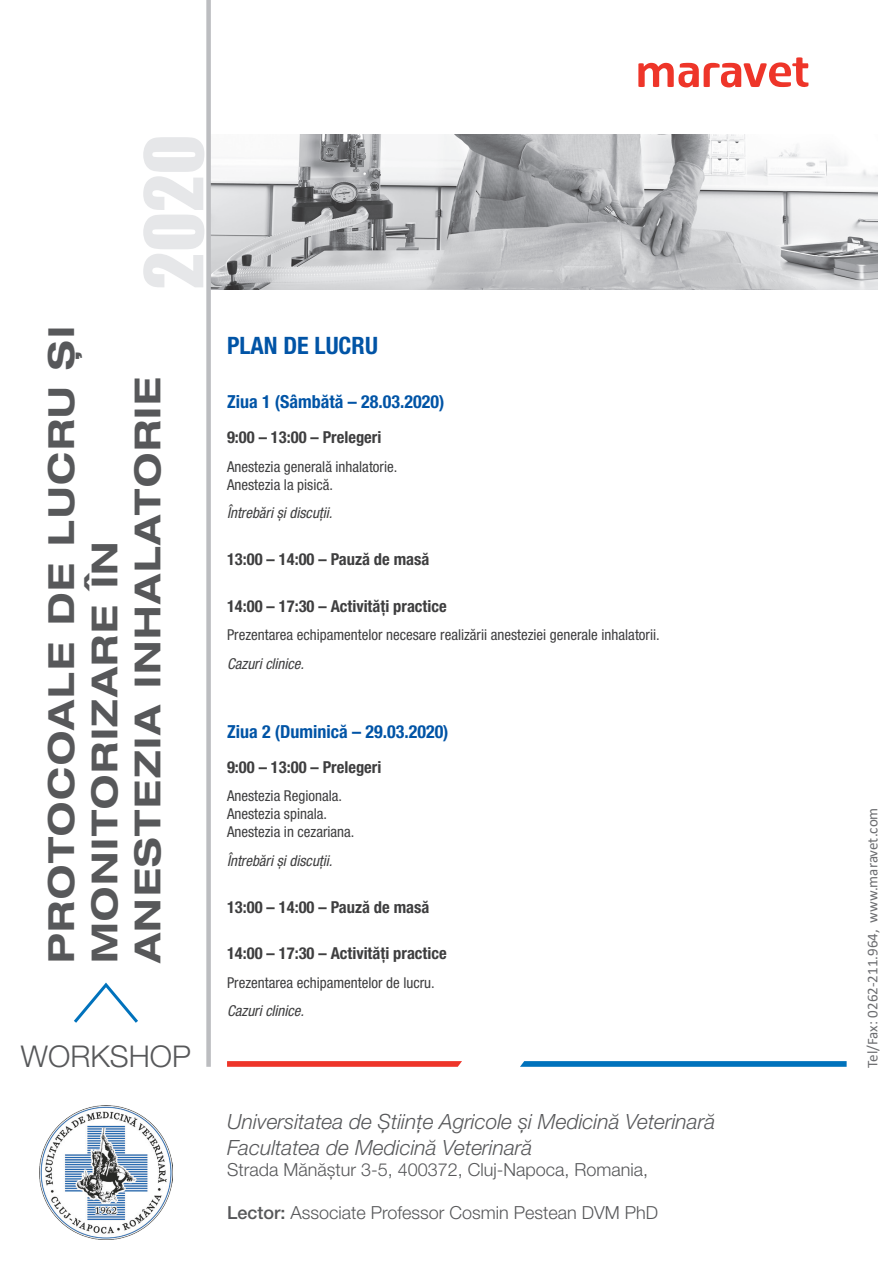
<style>
.page{position:relative;width:893px;height:1263px;background:#fff}
.page>*{position:absolute;margin:0;border:0;box-sizing:border-box;transform-origin:0 0}
.t1{font:74.55px "Impact";color:#e6e7e9}
.t2{font:700 expanded 36px/43.2px "Helvetica Neue LT Pro";letter-spacing:.05em;color:#57585a}
.t3{font:300 30px "Helvetica Neue LT Pro";color:#57585a}
.t4{font:700 condensed 24px "Helvetica Neue LT Pro";color:#0154a6}
.t5{font:italic 300 21px/25.2px "Helvetica Neue LT Pro";color:#57585a}
.t6{font:300 18px "Helvetica Neue LT Pro";color:#57585a}
.t7{font:700 condensed 18px "Helvetica Neue LT Pro";color:#0154a6}
.t8{font:700 condensed 16.5px "Helvetica Neue LT Pro";color:#3e3e3f}
.t9{font:condensed 15px/18px "Helvetica Neue LT Pro";color:#3e3e3f}
.t10{font:italic condensed 15px "Helvetica Neue LT Pro";color:#3e3e3f}
.t11{font:15px "Calibri";color:#6c6d70}
.s1{font-weight:500}
</style>
<div class="page">
<img style="left:211px;top:135px;width:666px;height:154px">
<div style="left:206px;top:0;width:5px;height:1067px;background:#bcbdc0"></div>
<svg style="left:74px;top:982px;width:64px;height:41px"></svg>
<svg style="left:227px;top:1061px;width:235px;height:6px"></svg>
<svg style="left:520px;top:1061px;width:327px;height:6px;background:#0e7abf"></svg>
<img style="left:39px;top:1106px;width:134px;height:133px">
<svg style="left:638px;top:57px;width:170px;height:31px"></svg>
<h1 class="t1" style="left:116px;top:289px;width:156px;rotate:-90deg">2020</h1>
<h2 class="t2" style="left:39px;top:963px;width:638px;rotate:-90deg">PROTOCOALE DE LUCRU ȘI<br>MONITORIZARE ÎN<br>ANESTEZIA INHALATORIE</h2>
<h3 class="t3" style="left:21px;top:1038px;width:172px">WORKSHOP</h3>
<h3 class="t4" style="left:227px;top:330px;width:152px">PLAN DE LUCRU</h3>
<p class="t7" style="left:227px;top:391px;width:219px">Ziua 1 (Sâmbătă – 28.03.2020)</p>
<p class="t8" style="left:227px;top:427px;width:156px">9:00 – 13:00 – Prelegeri</p>
<p class="t9" style="left:227px;top:457px;width:172px">Anestezia generală inhalatorie.<br>Anestezia la pisică.</p>
<p class="t10" style="left:227px;top:504px;width:107px">Întrebări și discuții.</p>
<p class="t8" style="left:227px;top:549px;width:204px">13:00 – 14:00 – Pauză de masă</p>
<p class="t8" style="left:227px;top:596px;width:221px">14:00 – 17:30 – Activități practice</p>
<p class="t9" style="left:227px;top:626px;width:434px">Prezentarea echipamentelor necesare realizării anesteziei generale inhalatorii.</p>
<p class="t10" style="left:227px;top:655px;width:79px">Cazuri clinice.</p>
<p class="t7" style="left:227px;top:721px;width:223px">Ziua 2 (Duminică – 29.03.2020)</p>
<p class="t8" style="left:227px;top:757px;width:156px">9:00 – 13:00 – Prelegeri</p>
<p class="t9" style="left:227px;top:787px;width:129px">Anestezia Regionala.<br>Anestezia spinala.<br>Anestezia in cezariana.</p>
<p class="t10" style="left:227px;top:852px;width:107px">Întrebări și discuții.</p>
<p class="t8" style="left:227px;top:897px;width:204px">13:00 – 14:00 – Pauză de masă</p>
<p class="t8" style="left:227px;top:943px;width:221px">14:00 – 17:30 – Activități practice</p>
<p class="t9" style="left:227px;top:973px;width:209px">Prezentarea echipamentelor de lucru.</p>
<p class="t10" style="left:227px;top:1002px;width:79px">Cazuri clinice.</p>
<h3 class="t5" style="left:227px;top:1109px;width:490px">Universitatea de Științe Agricole și Medicină Veterinară<br>Facultatea de Medicină Veterinară</h3>
<p class="t6" style="left:227px;top:1159px;width:423px">Strada Mănăștur 3-5, 400372, Cluj-Napoca, Romania,</p>
<p class="t6" style="left:227px;top:1202px;width:433px"><span class="s1">Lector:</span> Associate Professor Cosmin Pestean DVM PhD</p>
<p class="t11" style="left:862px;top:1068px;width:262px;rotate:-90deg">Tel/Fax: 0262-211.964, www.maravet.com</p>
</div>
